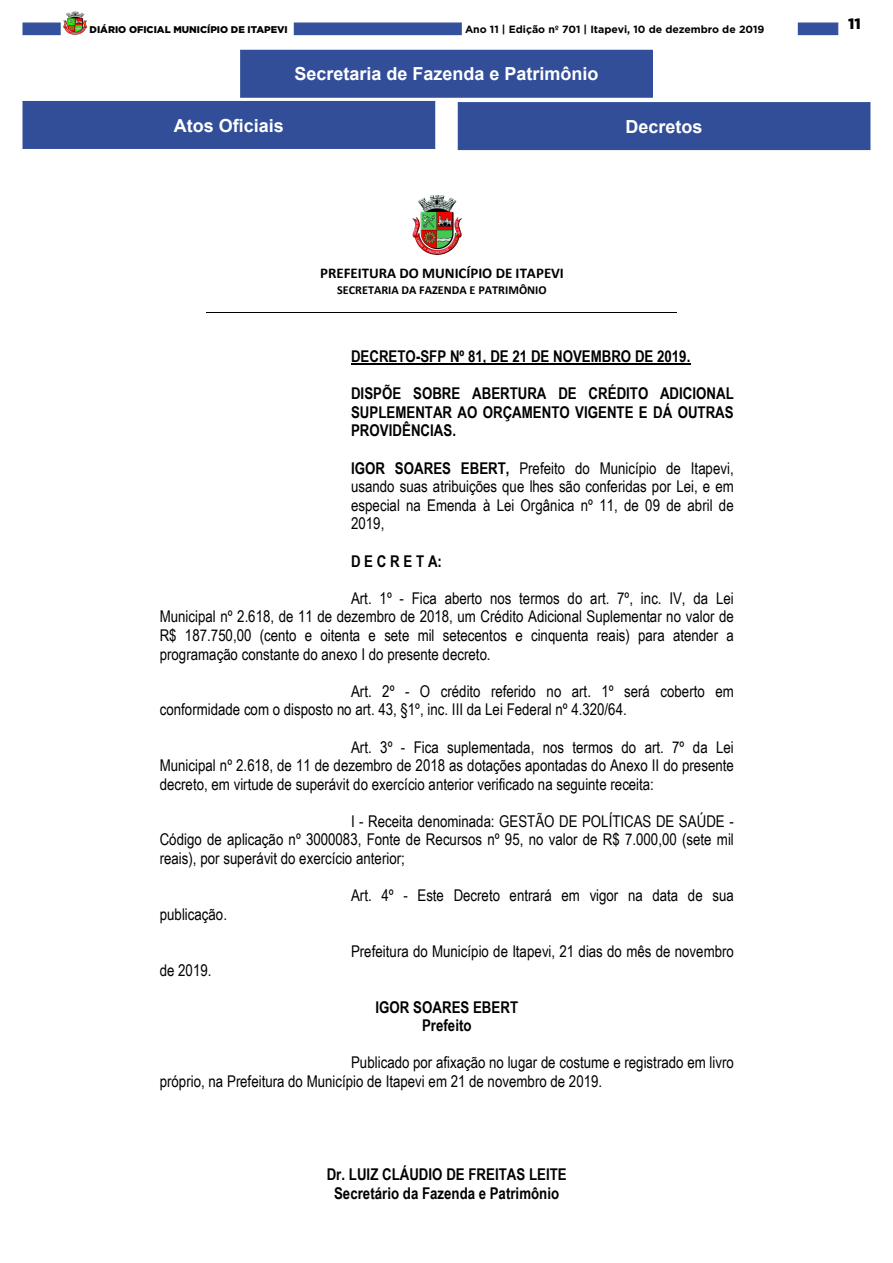
<style>
.page{position:relative;width:893px;height:1263px;background:#fff}
.page>*{position:absolute;margin:0;border:0;box-sizing:border-box;transform-origin:0 0}
.t1{font:700 18px "Arial";color:#fff}
.t2{font:16.2px/18.6px "Arial Narrow";color:#000;text-align:justify}
.t3{font:700 16.2px/18.6px "Arial Narrow";color:#000;text-align:center}
.t4{font:900 15px "Gotham";color:#000}
.t5{font:700 14.85px "Calibri";color:#000}
.t6{font:700 12.15px "Calibri";color:#000}
.t7{font:700 10.5px "Gotham";color:#000}
.t8{font:900 9.75px "Gotham";color:#000}
.s1{font-weight:700}
</style>
<div class="page">
<div style="left:22px;top:23px;width:39px;height:12px;background:#34519d;border:1px solid #334f9b"></div>
<div style="left:798px;top:23px;width:40px;height:12px;background:#34519d"></div>
<img style="left:63px;top:11px;width:24px;height:24px">
<div style="left:294px;top:23px;width:168px;height:12px;background:#34519d"></div>
<div style="left:241px;top:50px;width:411px;height:47px;background:#324e99"></div>
<div style="left:240px;top:50px;width:413px;height:48px;border:1px solid #324e99"></div>
<div style="left:23px;top:102px;width:412px;height:46px;background:#324e99"></div>
<div style="left:22px;top:101px;width:413px;height:48px;border:1px solid #324e99"></div>
<div style="left:458px;top:103px;width:412px;height:47px;background:#324e99"></div>
<div style="left:458px;top:102px;width:412px;height:48px;border:1px solid #324e99"></div>
<hr style="left:207px;top:312px;width:469px;height:1px;background:#000">
<img style="left:412px;top:196px;width:49px;height:58px">
<hr style="left:351px;top:364px;width:339px;height:1px;background:#000">
<p class="t8" style="left:90px;top:23px;width:200px">DIÁRIO OFICIAL MUNICÍPIO DE ITAPEVI</p>
<p class="t7" style="left:465px;top:22px;width:301px">Ano 11 | Edição nº 701 | Itapevi, 10 de dezembro de 2019</p>
<p class="t1" style="left:294px;top:61px;width:306px">Secretaria de Fazenda e Patrimônio</p>
<p class="t1" style="left:174px;top:112px;width:112px">Atos Oficiais</p>
<p class="t1" style="left:626px;top:114px;width:79px">Decretos</p>
<p class="t5" style="left:320px;top:263px;width:245px">PREFEITURA DO MUNICÍPIO DE ITAPEVI</p>
<p class="t6" style="left:337px;top:282px;width:211px">SECRETARIA DA FAZENDA E PATRIMÔNIO</p>
<p class="t3" style="left:351px;top:346px;width:341px">DECRETO-SFP Nº 81, DE 21 DE NOVEMBRO DE 2019.</p>
<p class="t3" style="left:351px;top:383px;width:384px;text-align:justify">DISPÕE SOBRE ABERTURA DE CRÉDITO ADICIONAL SUPLEMENTAR AO ORÇAMENTO VIGENTE E DÁ OUTRAS PROVIDÊNCIAS.</p>
<p class="t2" style="left:351px;top:458px;width:384px"><span class="s1">IGOR SOARES EBERT,</span> Prefeito do Município de Itapevi, usando suas atribuições que lhes são conferidas por Lei, e em especial na Emenda à Lei Orgânica nº 11, de 09 de abril de 2019,</p>
<p class="t3" style="left:351px;top:551px;width:92px">D E C R E T A:</p>
<p class="t2" style="left:160px;top:588px;width:576px;text-indent:191px">Art. 1º - Fica aberto nos termos do art. 7º, inc. IV, da Lei Municipal nº 2.618, de 11 de dezembro de 2018, um Crédito Adicional Suplementar no valor de R$ 187.750,00 (cento e oitenta e sete mil setecentos e cinquenta reais) para atender a programação constante do anexo I do presente decreto.</p>
<p class="t2" style="left:160px;top:681px;width:576px;text-indent:191px">Art. 2º - O crédito referido no art. 1º será coberto em conformidade com o disposto no art. 43, §1º, inc. III da Lei Federal nº 4.320/64.</p>
<p class="t2" style="left:160px;top:737px;width:576px;text-indent:191px">Art. 3º - Fica suplementada, nos termos do art. 7º da Lei Municipal nº 2.618, de 11 de dezembro de 2018 as dotações apontadas do Anexo II do presente decreto, em virtude de superávit do exercício anterior verificado na seguinte receita:</p>
<p class="t2" style="left:160px;top:811px;width:576px;text-indent:191px">I - Receita denominada: GESTÃO DE POLÍTICAS DE SAÚDE - Código de aplicação nº 3000083, Fonte de Recursos nº 95, no valor de R$ 7.000,00 (sete mil reais), por superávit do exercício anterior;</p>
<p class="t2" style="left:351px;top:886px;width:384px">Art. 4º - Este Decreto entrará em vigor na data de sua</p>
<p class="t2" style="left:160px;top:904px;width:69px">publicação.</p>
<p class="t2" style="left:351px;top:941px;width:384px">Prefeitura do Município de Itapevi, 21 dias do mês de novembro</p>
<p class="t2" style="left:160px;top:960px;width:53px">de 2019.</p>
<p class="t3" style="left:375px;top:997px;width:144px">IGOR SOARES EBERT<br>Prefeito</p>
<p class="t2" style="left:160px;top:1053px;width:576px;text-indent:191px">Publicado por afixação no lugar de costume e registrado em livro próprio, na Prefeitura do Município de Itapevi em 21 de novembro de 2019.</p>
<p class="t3" style="left:327px;top:1164px;width:242px">Dr. LUIZ CLÁUDIO DE FREITAS LEITE<br>Secretário da Fazenda e Patrimônio</p>
<p class="t4" style="left:848px;top:13px;width:14px">11</p>
</div>
